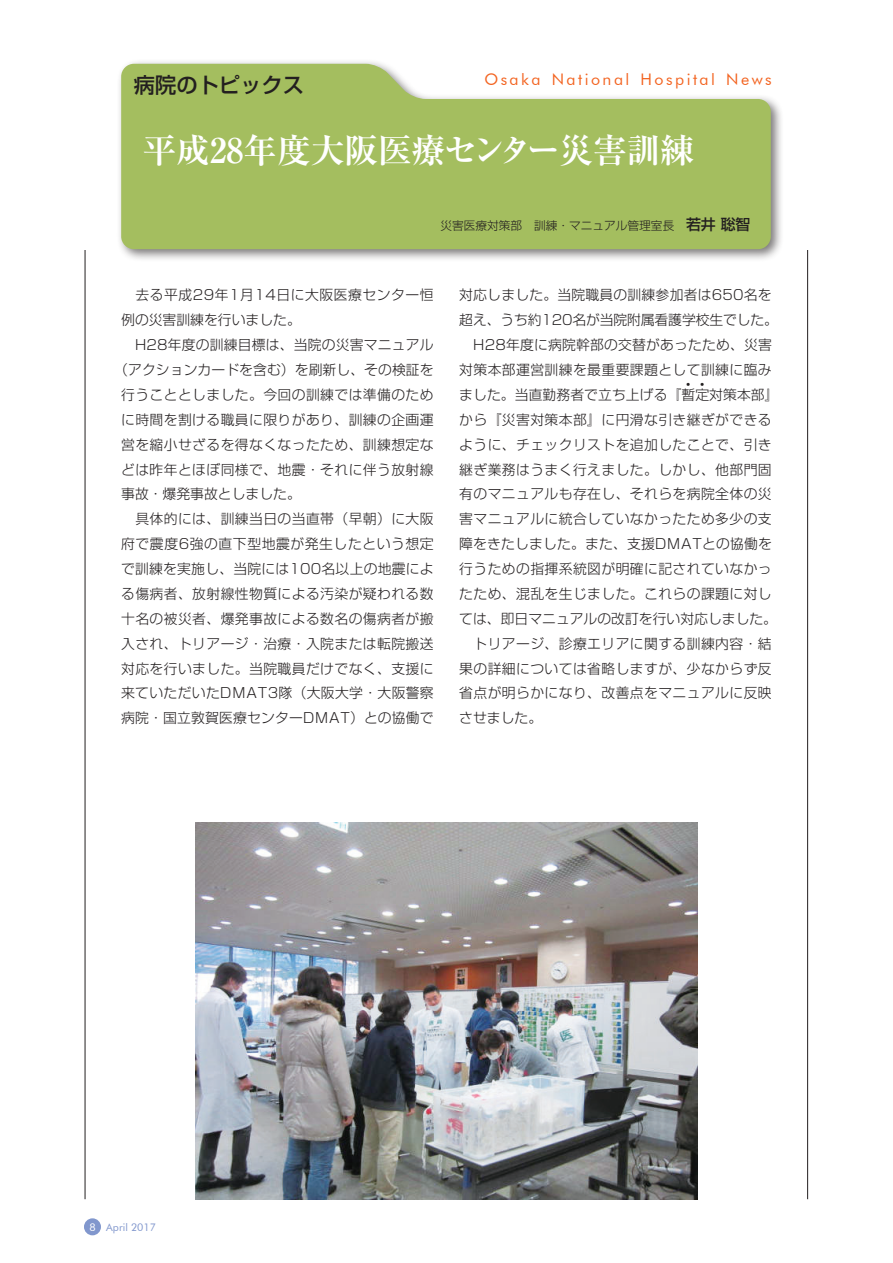
<style>
.page{position:relative;width:893px;height:1263px;background:#fff}
.page>*{position:absolute;margin:0;border:0;box-sizing:border-box;transform-origin:0 0}
.t1{font:700 34.05px "Ryumin Pro";letter-spacing:-.01em;color:#fff}
.t2{font:500 21.3px "Shin Go Pro";color:#231f20}
.t3{font:15.9px "Futura BT";letter-spacing:.155em;color:#f36421}
.t4{font:300 13.8px/24.9px "Shin Go Pro";letter-spacing:.03em;color:#231f20}
.t5{font:300 13.8px "Shin Go Pro";color:#231f20}
.t6{font:300 13.8px "Shin Go Pro";letter-spacing:.005em;color:#231f20}
.t7{font:300 13.8px "Shin Go Pro";letter-spacing:.01em;color:#231f20}
.t8{font:300 11.7px "Shin Go Pro";color:#231f20}
.t9{font:10.65px "Futura BT";color:#8197cd}
.t10{font:6.9px "Kenten Generic";color:#231f20}
.s1{font-weight:500;font-size:14.85px}
.s2{color:#fff}
</style>
<div class="page">
<div style="left:84px;top:1218px;width:17px;height:17px;background:#8197cd;border-radius:50%"></div>
<hr style="left:85px;top:64px;width:1px;height:1135px;background:#231f20">
<hr style="left:807px;top:64px;width:1px;height:1135px;background:#231f20">
<div style="left:0;top:0;width:893px;height:249px;background:#fff"></div>
<div style="left:116px;top:59px;width:668px;height:203px;background:#231f20;opacity:.6"></div>
<svg style="left:121px;top:64px;width:650px;height:185px;background:#adc470"></svg>
<img style="left:195px;top:822px;width:503px;height:377px">
<h2 class="t2" style="left:134px;top:68px;width:172px">病院のトピックス</h2>
<p class="t3" style="left:484px;top:70px;width:289px">Osaka National Hospital News</p>
<h1 class="t1" style="left:142px;top:123px;width:553px">平成28年度大阪医療センター災害訓練</h1>
<p class="t8" style="left:440px;top:216px;width:312px">災害医療対策部　訓練・マニュアル管理室長　<span class="s1">若井 聡智</span></p>
<p class="t4" style="left:121px;top:281px;width:314px">　去る平成29年1月14日に大阪医療センター恒</p>
<p class="t5" style="left:121px;top:309px;width:181px">例の災害訓練を行いました。</p>
<p class="t4" style="left:121px;top:331px;width:314px">　H28年度の訓練目標は、当院の災害マニュアル</p>
<p class="t6" style="left:114px;top:358px;width:321px">（アクションカードを含む）を刷新し、その検証を</p>
<p class="t4" style="left:121px;top:381px;width:314px">行うこととしました。今回の訓練では準備のため</p>
<p class="t4" style="left:121px;top:405px;width:314px">に時間を割ける職員に限りがあり、訓練の企画運</p>
<p class="t4" style="left:121px;top:430px;width:314px">営を縮小せざるを得なくなったため、訓練想定な</p>
<p class="t4" style="left:121px;top:455px;width:314px">どは昨年とほぼ同様で、地震・それに伴う放射線</p>
<p class="t5" style="left:121px;top:483px;width:181px">事故・爆発事故としました。</p>
<p class="t4" style="left:121px;top:505px;width:314px">　具体的には、訓練当日の当直帯（早朝）に大阪</p>
<p class="t4" style="left:121px;top:530px;width:314px">府で震度6強の直下型地震が発生したという想定</p>
<p class="t4" style="left:121px;top:555px;width:314px">で訓練を実施し、当院には100名以上の地震によ</p>
<p class="t4" style="left:121px;top:580px;width:314px">る傷病者、放射線性物質による汚染が疑われる数</p>
<p class="t4" style="left:121px;top:604px;width:314px">十名の被災者、爆発事故による数名の傷病者が搬</p>
<p class="t4" style="left:121px;top:629px;width:314px">入され、トリアージ・治療・入院または転院搬送</p>
<p class="t4" style="left:121px;top:654px;width:314px">対応を行いました。当院職員だけでなく、支援に</p>
<p class="t4" style="left:121px;top:679px;width:314px">来ていただいたDMAT3隊（大阪大学・大阪警察</p>
<p class="t7" style="left:121px;top:707px;width:314px">病院・国立敦賀医療センターDMAT）との協働で</p>
<p class="t4" style="left:459px;top:281px;width:321px">対応しました。当院職員の訓練参加者は650名を超え、うち約120名が当院附属看護学校生でした。　H28年度に病院幹部の交替があったため、災害対策本部運営訓練を最重要課題として訓練に臨みました。当直勤務者で立ち上げる『暫定対策本部』</p>
<p class="t10" style="left:685px;top:380px;width:22px">4 4</p>
<p class="t4" style="left:459px;top:405px;width:319px">から『災害対策本部』に円滑な引き継ぎができるように、チェックリストを追加したことで、引き継ぎ業務はうまく行えました。しかし、他部門固有のマニュアルも存在し、それらを病院全体の災害マニュアルに統合していなかったため多少の支障をきたしました。また、支援DMATとの協働を行うための指揮系統図が明確に記されていなかったため、混乱を生じました。これらの課題に対しては、即日マニュアルの改訂を行い対応しました。　トリアージ、診療エリアに関する訓練内容・結果の詳細については省略しますが、少なからず反省点が明らかになり、改善点をマニュアルに反映させました。</p>
<p class="t9" style="left:89px;top:1220px;width:68px"><span class="s2">8</span> April 2017</p>
</div>
